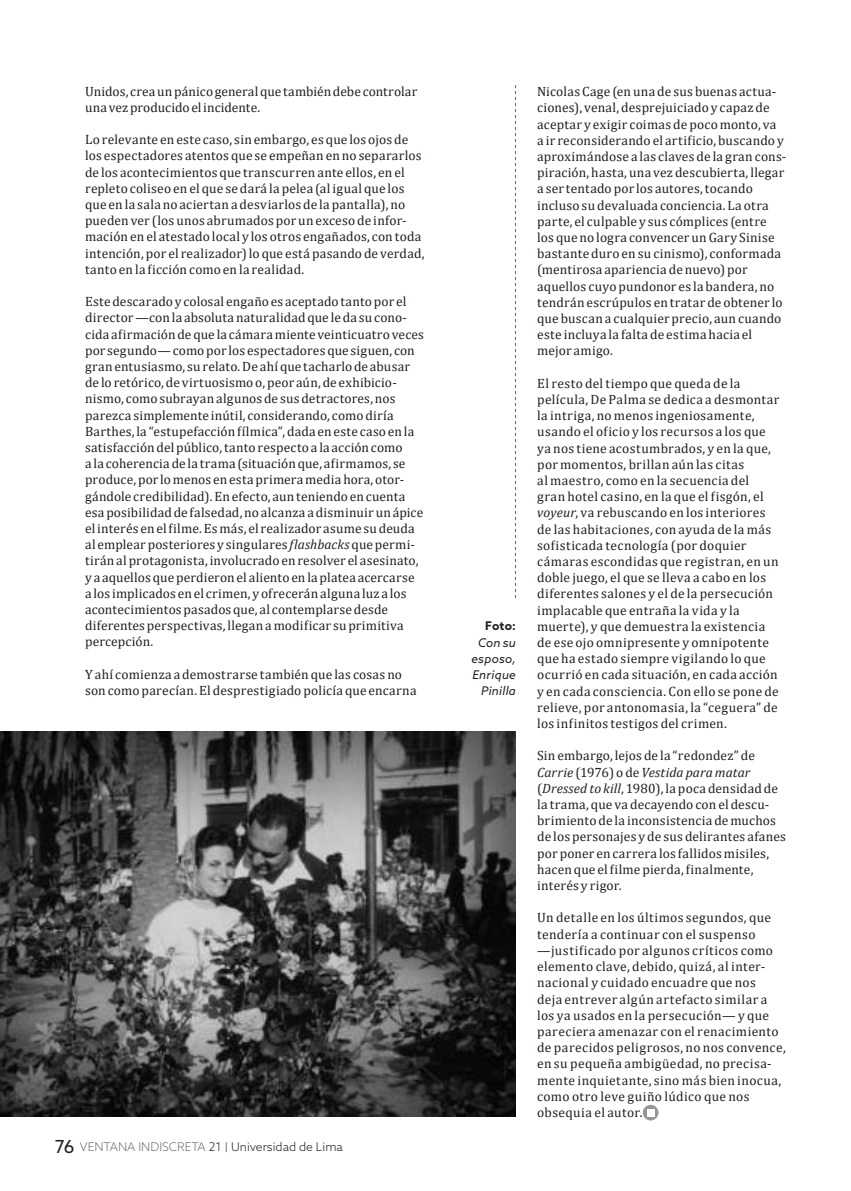
<style>
.page{position:relative;width:851px;height:1191px;background:#fff}
.page>*{position:absolute;margin:0;border:0;box-sizing:border-box;transform-origin:0 0}
.t1{font:13.5px/16.2px "Cambria";letter-spacing:.015em;color:#241f1f}
.t2{font:300 12px "Azo Sans";color:#241f1f}
.t3{font:italic 12px/16.2px "Azo Sans";letter-spacing:.02em;color:#241f1f;text-align:right}
.t4{font:700 12px "Azo Sans";color:#241f1f}
.s1{font-style:italic}
.s2{font-weight:400;font-size:18px}
.s3{color:#717072}
.s4{font-size:9.6px}
</style>
<div class="page">
<img style="left:0;top:732px;width:516px;height:385px">
<svg style="left:642px;top:1104px;width:16px;height:16px"></svg>
<div style="left:646px;top:1108px;width:8px;height:8px;background:#fff"></div>
<svg style="left:515px;top:85px;width:1px;height:513px"></svg>
<p class="t1" style="left:85px;top:83px;width:334px">Unidos, crea un pánico general que también debe controlar una vez producido el incidente.</p>
<p class="t1" style="left:85px;top:131px;width:341px">Lo relevante en este caso, sin embargo, es que los ojos de los espectadores atentos que se empeñan en no separarlos de los acontecimientos que transcurren ante ellos, en el repleto coliseo en el que se dará la pelea (al igual que los que en la sala no aciertan a desviarlos de la pantalla), no pueden ver (los unos abrumados por un exceso de infor&shy;mación en el atestado local y los otros engañados, con toda intención, por el realizador) lo que está pasando de verdad, tanto en la ficción como en la realidad.</p>
<p class="t1" style="left:85px;top:293px;width:340px">Este descarado y colosal engaño es aceptado tanto por el director —con la absoluta naturalidad que le da su cono&shy;cida afirmación de que la cámara miente veinticuatro veces por segundo— como por los espectadores que siguen, con gran entusiasmo, su relato. De ahí que tacharlo de abusar de lo retórico, de virtuosismo o, peor aún, de exhibicio&shy;nismo, como subrayan algunos de sus detractores, nos parezca simplemente inútil, considerando, como diría Barthes, la “estupefacción fílmica”, dada en este caso en la satisfacción del público, tanto respecto a la acción como<br>a la coherencia de la trama (situación que, afirmamos, se produce, por lo menos en esta primera media hora, otor&shy;gándole credibilidad). En efecto, aun teniendo en cuenta esa posibilidad de falsedad, no alcanza a disminuir un ápice el interés en el filme. Es más, el realizador asume su deuda al emplear posteriores y singulares <span class="s1">flashbacks</span> que permi&shy;tirán al protagonista, involucrado en resolver el asesinato, y a aquellos que perdieron el aliento en la platea acercarse a los implicados en el crimen, y ofrecerán alguna luz a los acontecimientos pasados que, al contemplarse desde diferentes perspectivas, llegan a modificar su primitiva percepción.</p>
<p class="t1" style="left:85px;top:666px;width:333px">Y ahí comienza a demostrarse también que las cosas no son como parecían. El desprestigiado policía que encarna</p>
<p class="t2" style="left:55px;top:1139px;width:289px"><span class="s2">76</span> <span class="s3">VENTANA INDISCRETA</span> 21 <span class="s4">|</span> Universidad de Lima</p>
<p class="t4" style="left:485px;top:618px;width:32px">Foto:</p>
<p class="t3" style="left:471px;top:634px;width:46px">Con su esposo,<br>Enrique<br>Pinilla</p>
<p class="t1" style="left:537px;top:83px;width:251px">Nicolas Cage (en una de sus buenas actua&shy;ciones), venal, desprejuiciado y capaz de aceptar y exigir coimas de poco monto, va a ir reconsiderando el artificio, buscando y aproximándose a las claves de la gran cons&shy;piración, hasta, una vez descubierta, llegar a ser tentado por los autores, tocando incluso su devaluada conciencia. La otra parte, el culpable y sus cómplices (entre los que no logra convencer un Gary Sinise bastante duro en su cinismo), conformada (mentirosa apariencia de nuevo) por aquellos cuyo pundonor es la bandera, no tendrán escrúpulos en tratar de obtener lo que buscan a cualquier precio, aun cuando este incluya la falta de estima hacia el mejor amigo.</p>
<p class="t1" style="left:537px;top:375px;width:244px">El resto del tiempo que queda de la película, De Palma se dedica a desmontar la intriga, no menos ingeniosamente, usando el oficio y los recursos a los que ya nos tiene acostumbrados, y en la que, por momentos, brillan aún las citas<br>al maestro, como en la secuencia del gran hotel casino, en la que el fisgón, el <span class="s1">voyeur</span>, va rebuscando en los interiores de las habitaciones, con ayuda de la más sofisticada tecnología (por doquier cámaras escondidas que registran, en un doble juego, el que se lleva a cabo en los diferentes salones y el de la persecución implacable que entraña la vida y la muerte), y que demuestra la existencia de ese ojo omnipresente y omnipotente que ha estado siempre vigilando lo que ocurrió en cada situación, en cada acción y en cada consciencia. Con ello se pone de relieve, por antonomasia, la “ceguera” de los infinitos testigos del crimen.</p>
<p class="t1" style="left:537px;top:747px;width:250px">Sin embargo, lejos de la “redondez” de <span class="s1">Carrie</span> (1976) o de <span class="s1">Vestida para matar </span>(<span class="s1">Dressed to kill</span>, 1980), la poca densidad de la trama, que va decayendo con el descu&shy;brimiento de la inconsistencia de muchos de los personajes y de sus delirantes afanes por poner en carrera los fallidos misiles, hacen que el filme pierda, finalmente, interés y rigor.</p>
<p class="t1" style="left:537px;top:909px;width:250px">Un detalle en los últimos segundos, que tendería a continuar con el suspenso —justificado por algunos críticos como elemento clave, debido, quizá, al inter&shy;nacional y cuidado encuadre que nos<br>deja entrever algún artefacto similar a los ya usados en la persecución— y que pareciera amenazar con el renacimiento de parecidos peligrosos, no nos convence, en su pequeña ambigüedad, no precisa&shy;mente inquietante, sino más bien inocua, como otro leve guiño lúdico que nos obsequia el autor.</p>
</div>
